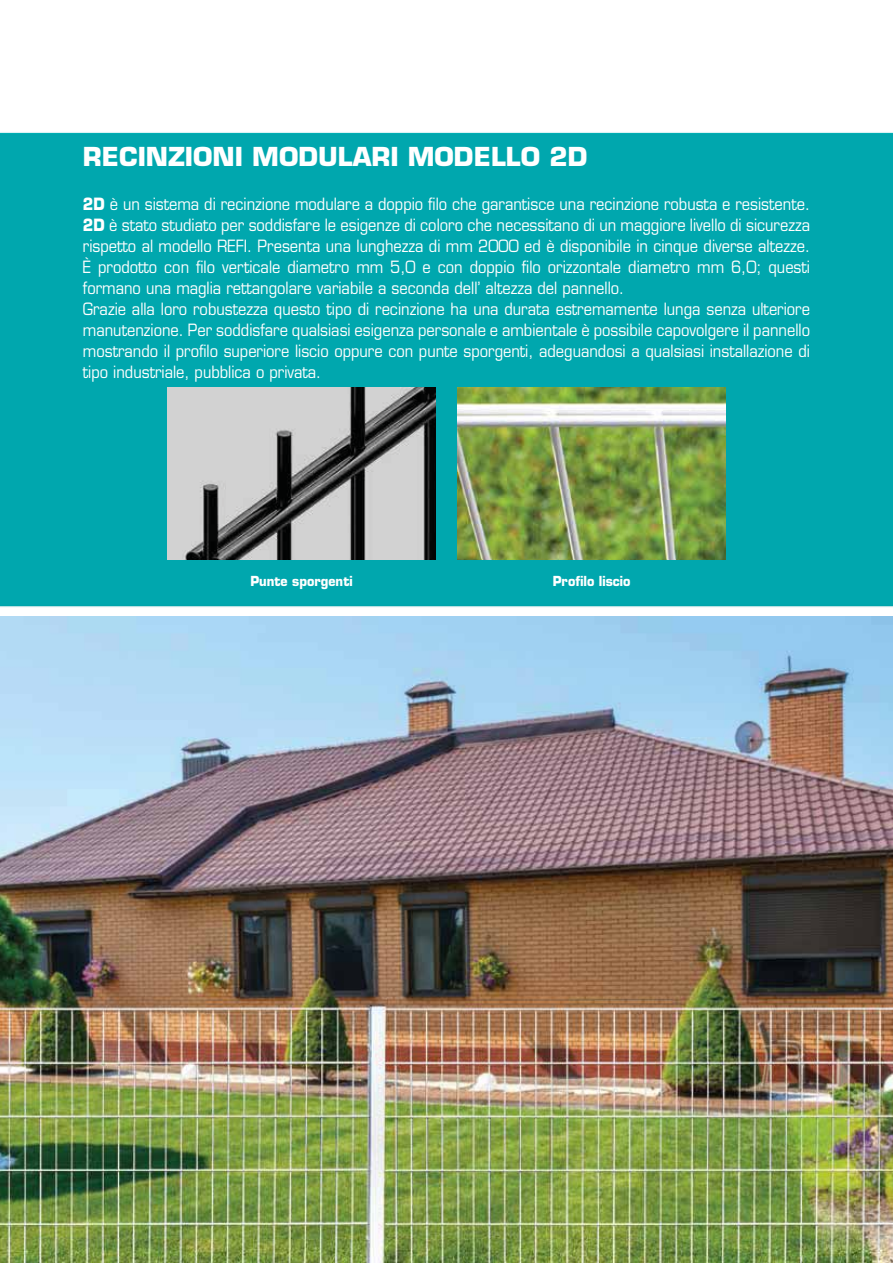
<style>
.page{position:relative;width:893px;height:1263px;background:#fff}
.page>*{position:absolute;margin:0;border:0;box-sizing:border-box;transform-origin:0 0}
.t1{font:700 25.5px "Eurostile";color:#fff}
.t2{font:16.5px/21px "Eurostile LT Std";color:#fff;scale:.89 1}
.t3{font:700 13.5px "Eurostile";color:#fff;scale:.92 1}
.s1{font-weight:700}
</style>
<div class="page">
<div style="left:0;top:132px;width:893px;height:485px;background:#00a7ae"></div>
<img style="left:458px;top:387px;width:267px;height:172px">
<img style="left:168px;top:387px;width:267px;height:172px">
<img style="left:0;top:617px;width:893px;height:646px">
<h1 class="t1" style="left:83px;top:145px;width:506px">RECINZIONI MODULARI MODELLO 2D</h1>
<p class="t2" style="left:83px;top:195px;width:818px"><span class="s1">2D</span> è un sistema di recinzione modulare a doppio filo che garantisce una recinzione robusta e resistente.<br><span class="s1">2D</span> è stato studiato per soddisfare le esigenze di coloro che necessitano di un maggiore livello di sicurezza rispetto al modello REFI. Presenta una lunghezza di mm 2000 ed è disponibile in cinque diverse altezze.<br>È prodotto con filo verticale diametro mm 5,0 e con doppio filo orizzontale diametro mm 6,0; questi formano una maglia rettangolare variabile a seconda dell’ altezza del pannello.<br>Grazie alla loro robustezza questo tipo di recinzione ha una durata estremamente lunga senza ulteriore manutenzione. Per soddisfare qualsiasi esigenza personale e ambientale è possibile capovolgere il pannello mostrando il profilo superiore liscio oppure con punte sporgenti, adeguandosi a qualsiasi installazione di tipo industriale, pubblica o privata.</p>
<p class="t3" style="left:250px;top:575px;width:113px">Punte sporgenti</p>
<p class="t3" style="left:553px;top:575px;width:86px">Profilo liscio</p>
</div>
